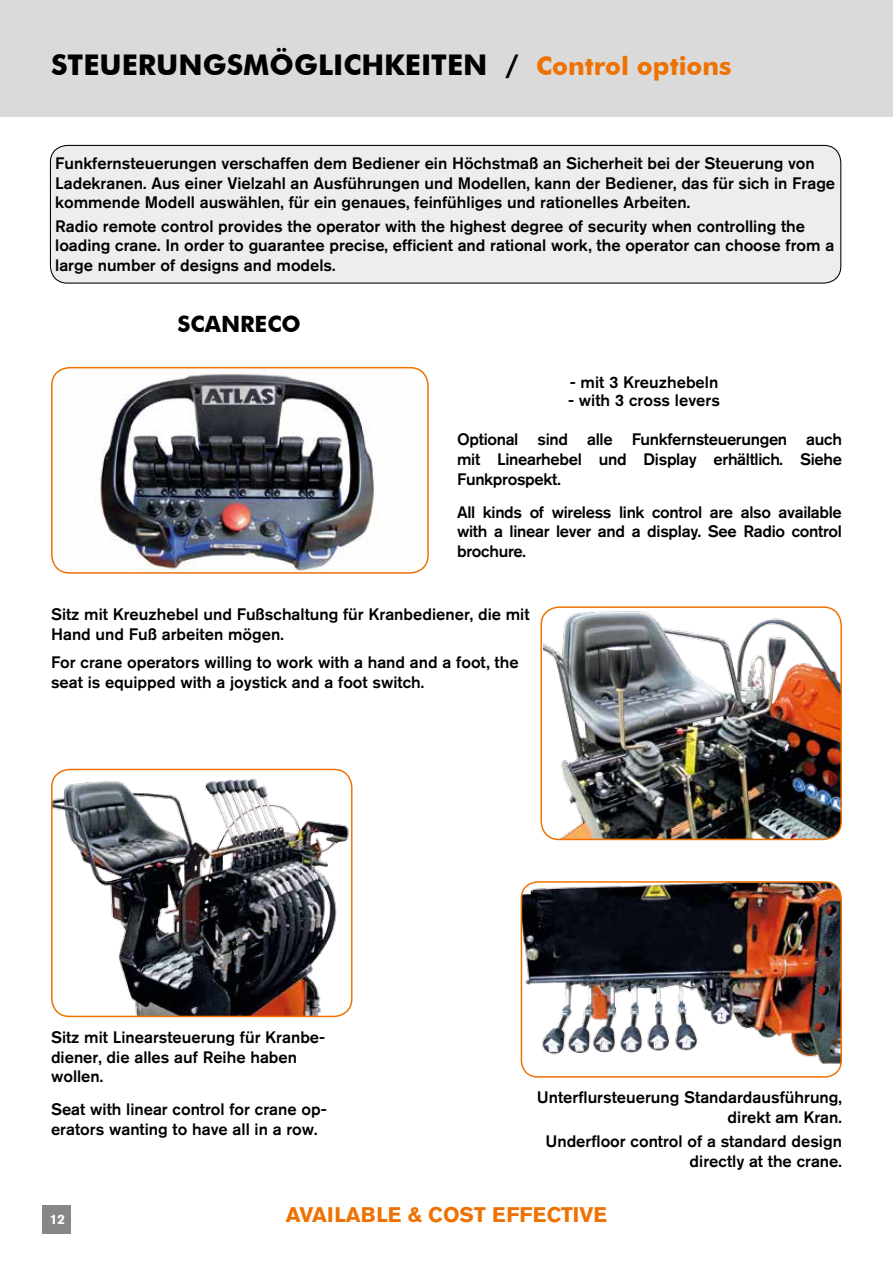
<style>
.page{position:relative;width:893px;height:1263px;background:#fff}
.page>*{position:absolute;margin:0;border:0;box-sizing:border-box;transform-origin:0 0}
.t1{font:700 28.5px "Futura BT";color:#000}
.t2{font:700 22.5px "Futura BT";color:#000}
.t3{font:700 21px "Akzidenz Grotesk Pro";color:#ee7203}
.t4{font:500 16.5px/19.8px "Akzidenz Grotesk BQ";color:#000}
.t5{font:700 13.5px "Akzidenz Grotesk Pro";color:#fff}
.s1{font-size:25.5px;color:#ee7203}
</style>
<div class="page">
<div style="left:43px;top:1205px;width:28px;height:28px;background:#878787"></div>
<div style="left:0;top:0;width:893px;height:117px;background:#dadada"></div>
<img style="left:543px;top:607px;width:298px;height:232px">
<div style="left:540px;top:606px;width:302px;height:234px;border:2px solid #ee7203;border-radius:18px"></div>
<img style="left:52px;top:769px;width:300px;height:247px">
<div style="left:51px;top:769px;width:302px;height:248px;border:2px solid #ee7203;border-radius:18px"></div>
<img style="left:521px;top:882px;width:320px;height:195px">
<div style="left:521px;top:881px;width:321px;height:197px;border:1px solid #ee7203;border-radius:17px"></div>
<div style="left:50px;top:145px;width:791px;height:138px;background:#ededed;border-radius:17px"></div>
<div style="left:50px;top:145px;width:791px;height:139px;border:1px solid #000;border-radius:17px"></div>
<img style="left:52px;top:368px;width:376px;height:205px">
<div style="left:51px;top:367px;width:378px;height:207px;border:2px solid #ee7203;border-radius:18px"></div>
<hr style="left:892px;top:0;width:1px;height:117px;background:#ee7203">
<h1 class="t1" style="left:51px;top:47px;width:682px">STEUERUNGSMÖGLICHKEITEN / <span class="s1">Control options</span></h1>
<p class="t4" style="left:55px;top:153px;width:781px">Funkfernsteuerungen verschaffen dem Bediener ein Höchstmaß an Sicherheit bei der Steuerung von<br>Ladekranen. Aus einer Vielzahl an Ausführungen und Modellen, kann der Bediener, das für sich in Frage kommende Modell auswählen, für ein genaues, feinfühliges und rationelles Arbeiten.</p>
<p class="t4" style="left:55px;top:216px;width:781px">Radio remote control provides the operator with the highest degree of security when controlling the loading crane. In order to guarantee precise, efficient and rational work, the operator can choose from a large number of designs and models.</p>
<h2 class="t2" style="left:178px;top:310px;width:123px">SCANRECO</h2>
<p class="t4" style="left:570px;top:372px;width:150px">- mit 3 Kreuzhebeln</p>
<p class="t4" style="left:568px;top:390px;width:153px">- with 3 cross levers</p>
<p class="t4" style="left:457px;top:429px;width:386px;text-align:justify">Optional sind alle Funkfernsteuerungen auch mit Linearhebel und Display erhältlich. Siehe Funkprospekt.</p>
<p class="t4" style="left:457px;top:501px;width:386px;text-align:justify">All kinds of wireless link control are also available with a linear lever and a display. See Radio control brochure.</p>
<p class="t4" style="left:51px;top:604px;width:480px">Sitz mit Kreuzhebel und Fußschaltung für Kranbediener, die mit<br>Hand und Fuß arbeiten mögen.</p>
<p class="t4" style="left:51px;top:652px;width:469px">For crane operators willing to work with a hand and a foot, the seat is equipped with a joystick and a foot switch.</p>
<p class="t4" style="left:51px;top:1027px;width:276px">Sitz mit Linearsteuerung für Kranbe&shy;diener, die alles auf Reihe haben wollen.</p>
<p class="t4" style="left:51px;top:1099px;width:277px">Seat with linear control for crane op&shy;erators wanting to have all in a row.</p>
<p class="t4" style="left:537px;top:1087px;width:307px;text-align:right">Unterflursteuerung Standardausführung, direkt am Kran.</p>
<p class="t4" style="left:545px;top:1131px;width:298px;text-align:right">Underfloor control of a standard design directly at the crane.</p>
<p class="t5" style="left:50px;top:1210px;width:17px">12</p>
<p class="t3" style="left:286px;top:1201px;width:322px">AVAILABLE &amp; COST EFFECTIVE</p>
</div>
